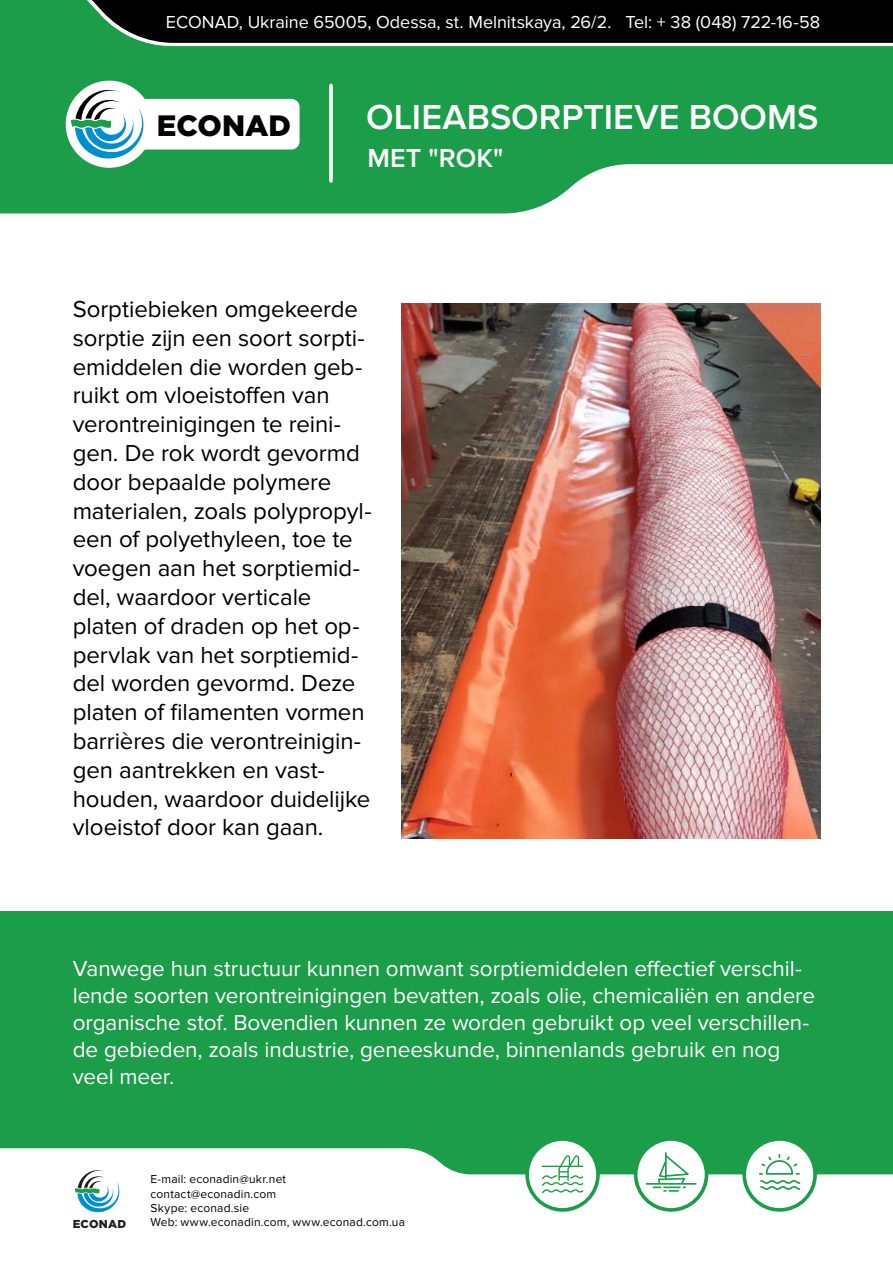
<style>
.page{position:relative;width:893px;height:1263px;background:#fff}
.page>*{position:absolute;margin:0;border:0;box-sizing:border-box;transform-origin:0 0}
.t1{font:600 36px "Proxima Nova";color:#fff}
.t2{font:900 29.4px "Gotham Pro";color:#000}
.t3{font:600 27px "Proxima Nova";color:#fff}
.t4{font:24px/28.8px "Proxima Nova";letter-spacing:-.005em;color:#000}
.t5{font:22.5px/27px "Proxima Nova";letter-spacing:-.005em;color:#fff}
.t6{font:18px "Proxima Nova";color:#fff}
.t7{font:12px/14.4px "Proxima Nova";letter-spacing:.015em;color:#000}
.t8{font:900 11.55px "Gotham Pro";letter-spacing:.025em;color:#231f20}
</style>
<div class="page">
<div style="left:0;top:911px;width:893px;height:295px;background:#1b9d49"></div>
<svg style="left:0;top:0;width:893px;height:213px;background:#2e894e"></svg>
<svg style="left:0;top:1148px;width:893px;height:58px;fill:#fff"></svg>
<svg style="left:525px;top:1140px;width:75px;height:72px"></svg>
<svg style="left:634px;top:1140px;width:74px;height:72px"></svg>
<svg style="left:742px;top:1140px;width:75px;height:72px"></svg>
<svg style="left:329px;top:85px;width:4px;height:96px"></svg>
<svg style="left:75px;top:1167px;width:48px;height:46px;background:#b9d9e2"></svg>
<div style="left:66px;top:81px;width:87px;height:87px;background:#fff;border-radius:50%"></div>
<svg style="left:71px;top:85px;width:229px;height:76px"></svg>
<img style="left:401px;top:303px;width:419px;height:535px">
<p class="t6" style="left:166px;top:11px;width:656px">ECONAD, Ukraine 65005, Odessa, st. Melnitskaya, 26/2. Tel: + 38 (048) 722-16-58</p>
<p class="t2" style="left:157px;top:109px;width:136px">ECONAD</p>
<h1 class="t1" style="left:366px;top:96px;width:454px">OLIEABSORPTIEVE BOOMS</h1>
<p class="t3" style="left:368px;top:143px;width:137px">MET "ROK"</p>
<p class="t4" style="left:73px;top:295px;width:300px">Sorptiebieken omgekeerde sorptie zijn een soort sorpti&shy;emiddelen die worden geb&shy;ruikt om vloeistoffen van verontreinigingen te reini&shy;gen. De rok wordt gevormd door bepaalde polymere materialen, zoals polypropyl&shy;een of polyethyleen, toe te voegen aan het sorptiemid&shy;del, waardoor verticale platen of draden op het op&shy;pervlak van het sorptiemid&shy;del worden gevormd. Deze platen of filamenten vormen barrières die verontreinigin&shy;gen aantrekken en vast&shy;houden, waardoor duidelijke vloeistof door kan gaan.</p>
<p class="t5" style="left:73px;top:956px;width:744px">Vanwege hun structuur kunnen omwant sorptiemiddelen effectief verschil&shy;lende soorten verontreinigingen bevatten, zoals olie, chemicaliën en andere organische stof. Bovendien kunnen ze worden gebruikt op veel verschillen&shy;de gebieden, zoals industrie, geneeskunde, binnenlands gebruik en nog veel meer.</p>
<p class="t7" style="left:150px;top:1172px;width:137px">E-mail: econadin@ukr.net contact@econadin.com<br>Skype: econad.sie</p>
<p class="t8" style="left:73px;top:1217px;width:55px">ECONAD</p>
<p class="t7" style="left:150px;top:1215px;width:256px">Web: www.econadin.com, www.econad.com.ua</p>
</div>
